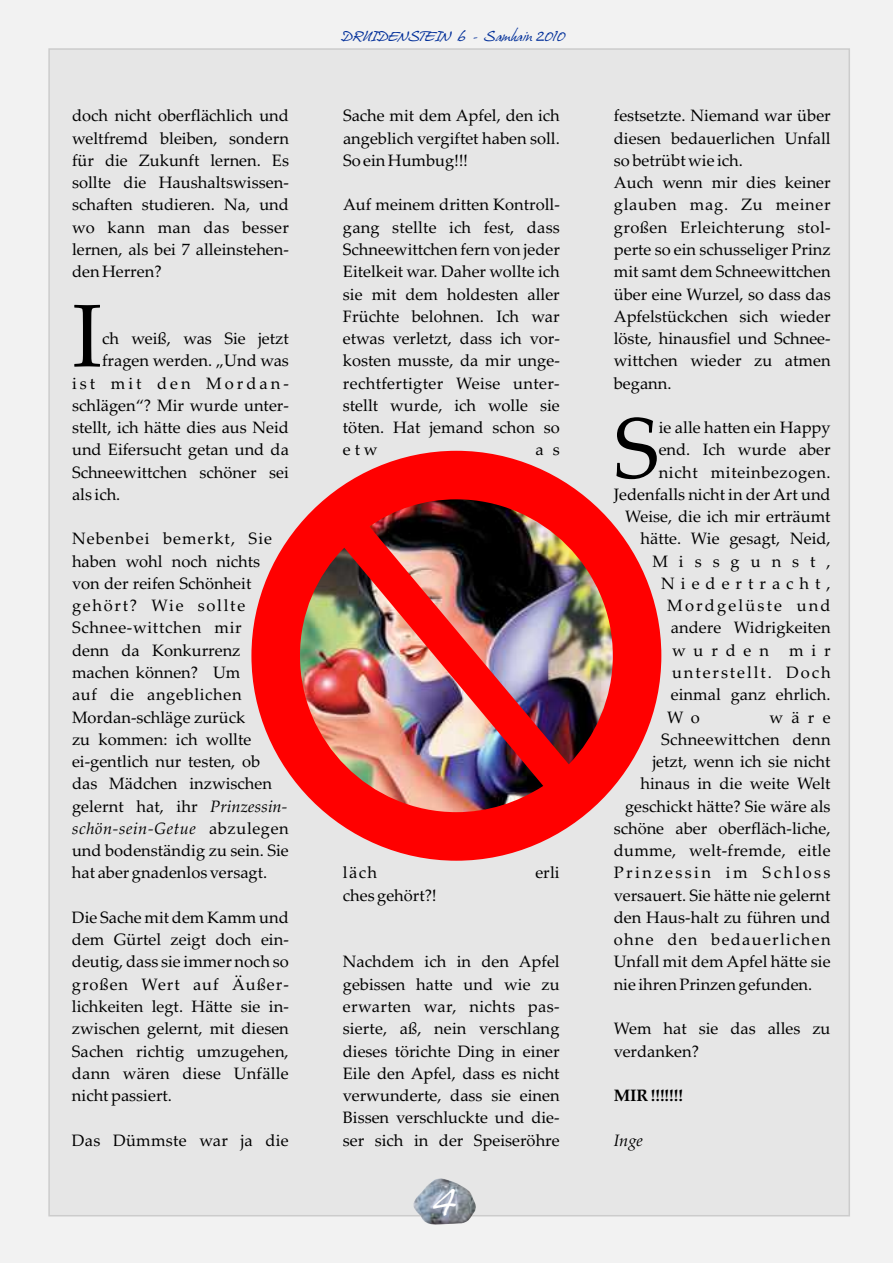
<style>
.page{position:relative;width:893px;height:1263px;background:#f2f2f2}
.page>*{position:absolute;margin:0;border:0;box-sizing:border-box;transform-origin:0 0}
.t1{font:89.1px "Palatino Linotype";color:#000}
.t2{font:85.65px "Palatino Linotype";color:#000}
.t3{font:italic 31.95px "Hans Hand";color:#fff}
.t4{font:16.5px/22.2px "Palatino Linotype";color:#000;text-align:right}
.t5{font:16.5px "Palatino Linotype";letter-spacing:.02em;color:#000}
.t6{font:16.5px "Palatino Linotype";letter-spacing:.04em;color:#000}
.t7{font:16.5px "Palatino Linotype";letter-spacing:.025em;color:#000}
.t8{font:italic 16.5px "Palatino Linotype";letter-spacing:.035em;color:#000}
.t9{font:16.5px "Palatino Linotype";letter-spacing:.08em;color:#000}
.t10{font:16.5px "Palatino Linotype";letter-spacing:.035em;color:#000}
.t11{font:16.5px "Palatino Linotype";letter-spacing:.065em;color:#000}
.t12{font:16.5px "Palatino Linotype";letter-spacing:.15em;color:#000}
.t13{font:16.5px "Palatino Linotype";letter-spacing:.06em;color:#000}
.t14{font:16.5px "Palatino Linotype";letter-spacing:.185em;color:#000}
.t15{font:16.5px "Palatino Linotype";letter-spacing:.105em;color:#000}
.t16{font:16.5px "Palatino Linotype";letter-spacing:.115em;color:#000}
.t17{font:16.5px "Palatino Linotype";letter-spacing:.13em;color:#000}
.t18{font:16.5px "Palatino Linotype";letter-spacing:.365em;color:#000}
.t19{font:16.5px "Palatino Linotype";letter-spacing:.665em;color:#000}
.t20{font:700 16.5px "Palatino Linotype";color:#000}
.t21{font:16.5px "Palatino Linotype";letter-spacing:.475em;color:#000}
.t22{font:italic 12px "Hans Hand";color:#002e99}
.s1{font-style:italic}
.s2{font-style:normal}
</style>
<div class="page">
<div style="left:48px;top:48px;width:802px;height:1169px;background:#e6e6e6"></div>
<img style="left:413px;top:1178px;width:63px;height:46px">
<img style="left:251px;top:451px;width:410px;height:410px">
<p class="t22" style="left:341px;top:29px;width:225px">DRUIDENSTEIN 6 - Samhain 2010</p>
<p class="t4" style="left:72px;top:107px;width:218px">doch nicht oberflächlich und</p>
<p class="t4" style="left:343px;top:107px;width:218px">Sache mit dem Apfel, den ich</p>
<p class="t4" style="left:614px;top:107px;width:218px">festsetzte. Niemand war über</p>
<p class="t4" style="left:72px;top:129px;width:218px">weltfremd bleiben, sondern</p>
<p class="t4" style="left:343px;top:129px;width:218px">angeblich vergiftet haben soll.</p>
<p class="t4" style="left:614px;top:129px;width:218px">diesen bedauerlichen Unfall</p>
<p class="t4" style="left:72px;top:151px;width:218px">für die Zukunft lernen. Es</p>
<p class="t4" style="left:343px;top:151px;width:127px">So ein Humbug!!!</p>
<p class="t4" style="left:614px;top:151px;width:131px">so betrübt wie ich.</p>
<p class="t4" style="left:72px;top:173px;width:218px">sollte die Haushaltswissen-</p>
<p class="t4" style="left:614px;top:173px;width:218px">Auch wenn mir dies keiner</p>
<p class="t4" style="left:72px;top:196px;width:218px">schaften studieren. Na, und</p>
<p class="t4" style="left:343px;top:196px;width:218px">Auf meinem dritten Kontroll-</p>
<p class="t6" style="left:614px;top:198px;width:218px">glauben mag. Zu meiner</p>
<p class="t5" style="left:72px;top:221px;width:218px">wo kann man das besser</p>
<p class="t4" style="left:343px;top:218px;width:218px">gang stellte ich fest, dass</p>
<p class="t7" style="left:614px;top:221px;width:218px">großen Erleichterung stol-</p>
<p class="t4" style="left:72px;top:240px;width:218px">lernen, als bei 7 alleinstehen-</p>
<p class="t4" style="left:343px;top:240px;width:218px">Schneewittchen fern von jeder</p>
<p class="t4" style="left:614px;top:240px;width:218px">perte so ein schusseliger Prinz</p>
<p class="t4" style="left:72px;top:262px;width:91px">den Herren?</p>
<p class="t4" style="left:343px;top:262px;width:218px">Eitelkeit war. Daher wollte ich</p>
<p class="t4" style="left:614px;top:262px;width:218px">mit samt dem Schneewittchen</p>
<p class="t4" style="left:343px;top:285px;width:218px">sie mit dem holdesten aller</p>
<p class="t4" style="left:614px;top:285px;width:218px">über eine Wurzel, so dass das</p>
<p class="t4" style="left:343px;top:307px;width:218px">Früchte belohnen. Ich war</p>
<p class="t4" style="left:614px;top:307px;width:218px">Apfelstückchen sich wieder</p>
<p class="t4" style="left:102px;top:329px;width:188px">ch weiß, was Sie jetzt</p>
<p class="t4" style="left:343px;top:329px;width:218px">etwas verletzt, dass ich vor-</p>
<p class="t4" style="left:614px;top:329px;width:218px">löste, hinausfiel und Schnee-</p>
<h1 class="t1" style="left:72px;top:301px;width:32px">I</h1>
<p class="t4" style="left:102px;top:351px;width:188px">fragen werden. „Und was</p>
<p class="t4" style="left:343px;top:351px;width:218px">kosten musste, da mir unge-</p>
<p class="t4" style="left:614px;top:351px;width:218px">wittchen wieder zu atmen</p>
<p class="t14" style="left:72px;top:376px;width:218px">ist mit den Mordan-</p>
<p class="t5" style="left:343px;top:376px;width:218px">rechtfertigter Weise unter-</p>
<p class="t4" style="left:614px;top:374px;width:59px">begann.</p>
<p class="t4" style="left:72px;top:396px;width:218px">schlägen“? Mir wurde unter-</p>
<p class="t4" style="left:343px;top:396px;width:218px">stellt wurde, ich wolle sie</p>
<p class="t4" style="left:72px;top:418px;width:218px">stellt, ich hätte dies aus Neid</p>
<p class="t4" style="left:343px;top:418px;width:218px">töten. Hat jemand schon so</p>
<p class="t4" style="left:659px;top:418px;width:173px">ie alle hatten ein Happy</p>
<p class="t4" style="left:72px;top:441px;width:218px">und Eifersucht getan und da</p>
<p class="t4" style="left:343px;top:441px;width:36px">etw</p>
<p class="t4" style="left:535px;top:441px;width:26px">a s</p>
<p class="t4" style="left:659px;top:441px;width:173px">end. Ich wurde aber</p>
<p class="t4" style="left:72px;top:463px;width:218px">Schneewittchen schöner sei</p>
<h2 class="t2" style="left:614px;top:415px;width:46px">S</h2>
<p class="t10" style="left:659px;top:465px;width:173px">nicht miteinbezogen.</p>
<p class="t4" style="left:72px;top:485px;width:50px">als ich.</p>
<p class="t4" style="left:614px;top:485px;width:218px">Jedenfalls nicht in der Art und<br>Weise, die ich mir erträumt</p>
<p class="t11" style="left:72px;top:532px;width:202px">Nebenbei bemerkt, Sie</p>
<p class="t4" style="left:640px;top:530px;width:192px">hätte. Wie gesagt, Neid,</p>
<p class="t4" style="left:72px;top:552px;width:190px">haben wohl noch nichts</p>
<p class="t19" style="left:652px;top:555px;width:180px">Missgunst,</p>
<p class="t4" style="left:72px;top:574px;width:181px">von der reifen Schönheit</p>
<p class="t18" style="left:661px;top:577px;width:171px">Niedertracht,</p>
<p class="t15" style="left:72px;top:599px;width:175px">gehört? Wie sollte</p>
<p class="t17" style="left:667px;top:599px;width:165px">Mordgelüste und</p>
<p class="t6" style="left:72px;top:621px;width:171px">Schnee-wittchen mir</p>
<p class="t4" style="left:671px;top:619px;width:161px">andere Widrigkeiten</p>
<p class="t4" style="left:72px;top:641px;width:170px">denn da Konkurrenz</p>
<p class="t21" style="left:672px;top:644px;width:160px">wurden mir</p>
<p class="t4" style="left:72px;top:663px;width:170px">machen können? Um</p>
<p class="t16" style="left:672px;top:666px;width:160px">unterstellt. Doch</p>
<p class="t6" style="left:72px;top:688px;width:171px">auf die angeblichen</p>
<p class="t4" style="left:671px;top:685px;width:161px">einmal ganz ehrlich.</p>
<p class="t4" style="left:72px;top:708px;width:175px">Mordan-schläge zurück</p>
<p class="t4" style="left:667px;top:708px;width:34px">W o</p>
<p class="t4" style="left:769px;top:708px;width:63px">wäre</p>
<p class="t4" style="left:72px;top:730px;width:181px">zu kommen: ich wollte</p>
<p class="t5" style="left:661px;top:733px;width:171px">Schneewittchen denn</p>
<p class="t4" style="left:72px;top:752px;width:190px">ei-gentlich nur testen, ob</p>
<p class="t4" style="left:652px;top:752px;width:180px">jetzt, wenn ich sie nicht</p>
<p class="t4" style="left:72px;top:774px;width:202px">das Mädchen inzwischen</p>
<p class="t4" style="left:640px;top:774px;width:192px">hinaus in die weite Welt</p>
<p class="t4" style="left:72px;top:797px;width:217px">gelernt hat, ihr <span class="s1">Prinzessin-</span></p>
<p class="t4" style="left:625px;top:797px;width:207px">geschickt hätte? Sie wäre als</p>
<p class="t8" style="left:72px;top:822px;width:218px">schön-sein-Getue <span class="s2">abzulegen</span></p>
<p class="t4" style="left:614px;top:819px;width:218px">schöne aber oberfläch-liche,</p>
<p class="t4" style="left:72px;top:841px;width:218px">und bodenständig zu sein. Sie</p>
<p class="t5" style="left:614px;top:844px;width:218px">dumme, welt-fremde, eitle</p>
<p class="t4" style="left:72px;top:863px;width:197px">hat aber gnadenlos versagt.</p>
<p class="t4" style="left:343px;top:863px;width:36px">läch</p>
<p class="t4" style="left:535px;top:863px;width:26px">erli</p>
<p class="t12" style="left:614px;top:866px;width:218px">Prinzessin im Schloss</p>
<p class="t4" style="left:343px;top:886px;width:95px">ches gehört?!</p>
<p class="t4" style="left:614px;top:886px;width:218px">versauert. Sie hätte nie gelernt</p>
<p class="t4" style="left:72px;top:908px;width:218px">Die Sache mit dem Kamm und</p>
<p class="t4" style="left:614px;top:908px;width:218px">den Haus-halt zu führen und</p>
<p class="t4" style="left:72px;top:930px;width:218px">dem Gürtel zeigt doch ein-</p>
<p class="t9" style="left:614px;top:933px;width:218px">ohne den bedauerlichen</p>
<p class="t4" style="left:72px;top:953px;width:218px">deutig, dass sie immer noch so</p>
<p class="t4" style="left:343px;top:953px;width:218px">Nachdem ich in den Apfel</p>
<p class="t4" style="left:614px;top:953px;width:218px">Unfall mit dem Apfel hätte sie</p>
<p class="t13" style="left:72px;top:978px;width:218px">großen Wert auf Äußer-</p>
<p class="t4" style="left:343px;top:975px;width:218px">gebissen hatte und wie zu</p>
<p class="t4" style="left:614px;top:975px;width:200px">nie ihren Prinzen gefunden.</p>
<p class="t4" style="left:72px;top:997px;width:218px">lichkeiten legt. Hätte sie in-</p>
<p class="t7" style="left:343px;top:1000px;width:218px">erwarten war, nichts pas-</p>
<p class="t4" style="left:72px;top:1019px;width:218px">zwischen gelernt, mit diesen</p>
<p class="t4" style="left:343px;top:1019px;width:218px">sierte, aß, nein verschlang</p>
<p class="t4" style="left:614px;top:1019px;width:218px">Wem hat sie das alles zu</p>
<p class="t4" style="left:72px;top:1042px;width:218px">Sachen richtig umzugehen,</p>
<p class="t4" style="left:343px;top:1042px;width:218px">dieses törichte Ding in einer</p>
<p class="t4" style="left:614px;top:1042px;width:87px">verdanken?</p>
<p class="t4" style="left:72px;top:1064px;width:218px">dann wären diese Unfälle</p>
<p class="t4" style="left:343px;top:1064px;width:218px">Eile den Apfel, dass es nicht</p>
<p class="t4" style="left:72px;top:1086px;width:102px">nicht passiert.</p>
<p class="t4" style="left:343px;top:1086px;width:218px">verwunderte, dass sie einen</p>
<p class="t20" style="left:614px;top:1089px;width:71px">MIR !!!!!!!</p>
<p class="t4" style="left:343px;top:1108px;width:218px">Bissen verschluckte und die-</p>
<p class="t4" style="left:72px;top:1131px;width:218px">Das Dümmste war ja die</p>
<p class="t4" style="left:343px;top:1131px;width:218px">ser sich in der Speiseröhre</p>
<p class="t8" style="left:614px;top:1133px;width:31px">Inge</p>
<h3 class="t3" style="left:433px;top:1185px;width:26px">4</h3>
</div>
